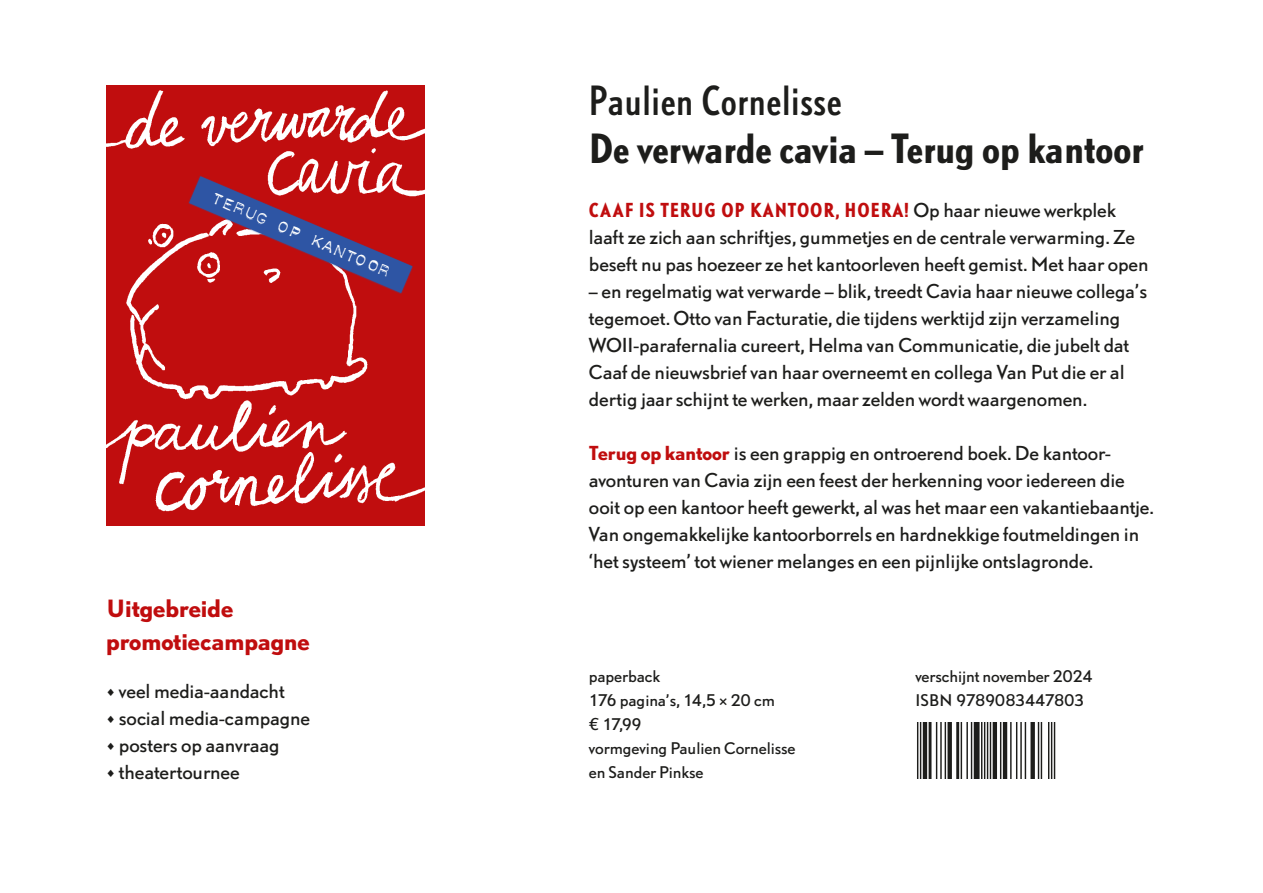
<style>
.page{position:relative;width:1263px;height:893px;background:#fff}
.page>*{position:absolute;margin:0;border:0;box-sizing:border-box;transform-origin:0 0}
.titel{font:700 37.5px "DTL Nobel Condensed";letter-spacing:-.01em;color:#1d1d1b}
.titel-2{font:37.5px "DTL Nobel Condensed";color:#1d1d1b}
.streamer{font:700 22.5px/33px "DTL Nobel";letter-spacing:-.005em;color:#c00d0e}
.normaal{font:18px/27px "DTL Nobel";letter-spacing:-.005em;color:#1d1d1b}
.technische_info{font:15px/24px "DTL Nobel";letter-spacing:-.01em;color:#1d1d1b}
.normaal-2{font:12px "Plastique";color:#fff}
.s1{font-family:"DTL Nobel Condensed";font-weight:700;color:#c00d0e}
.s2{font-weight:700;color:#c00d0e}
.s3{font-family:"Fira Sans";font-size:18px}
</style>
<div class="page">
<img style="left:106px;top:85px;width:319px;height:440px">
<img style="left:111px;top:192px;width:299px;height:224px">
<div style="left:188px;top:175px;width:226px;height:119px;background:#2e55a4;opacity:.75"></div>
<svg style="left:189px;top:176px;width:223px;height:117px;background:#9e3146"></svg>
<svg style="left:918px;top:723px;width:138px;height:55px"></svg>
<hr style="left:920px;top:723px;width:1px;height:55px;background:#1d1d1b">
<hr style="left:917px;top:723px;width:1px;height:55px;background:#1d1d1b">
<hr style="left:923px;top:723px;width:4px;height:55px;background:#1d1d1b">
<hr style="left:929px;top:723px;width:2px;height:55px;background:#1d1d1b">
<hr style="left:945px;top:723px;width:1px;height:55px;background:#1d1d1b">
<hr style="left:940px;top:723px;width:2px;height:55px;background:#1d1d1b">
<hr style="left:936px;top:723px;width:1px;height:55px;background:#1d1d1b">
<div style="left:947px;top:723px;width:5px;height:55px;background:#1d1d1b"></div>
<hr style="left:956px;top:723px;width:3px;height:55px;background:#1d1d1b">
<hr style="left:971px;top:723px;width:1px;height:55px;background:#1d1d1b">
<hr style="left:966px;top:723px;width:2px;height:55px;background:#1d1d1b">
<hr style="left:961px;top:723px;width:1px;height:55px;background:#1d1d1b">
<div style="left:974px;top:723px;width:5px;height:55px;background:#1d1d1b"></div>
<hr style="left:990px;top:723px;width:1px;height:55px;background:#1d1d1b">
<hr style="left:987px;top:723px;width:1px;height:55px;background:#1d1d1b">
<hr style="left:984px;top:723px;width:1px;height:55px;background:#1d1d1b">
<hr style="left:981px;top:723px;width:1px;height:55px;background:#1d1d1b">
<hr style="left:993px;top:723px;width:4px;height:55px;background:#1d1d1b">
<hr style="left:1000px;top:723px;width:1px;height:55px;background:#1d1d1b">
<hr style="left:1003px;top:723px;width:4px;height:55px;background:#1d1d1b">
<hr style="left:1025px;top:723px;width:1px;height:55px;background:#1d1d1b">
<hr style="left:1020px;top:723px;width:2px;height:55px;background:#1d1d1b">
<hr style="left:1016px;top:723px;width:1px;height:55px;background:#1d1d1b">
<hr style="left:1010px;top:723px;width:1px;height:55px;background:#1d1d1b">
<div style="left:1030px;top:723px;width:5px;height:55px;background:#1d1d1b"></div>
<hr style="left:1054px;top:723px;width:1px;height:55px;background:#1d1d1b">
<hr style="left:1051px;top:723px;width:1px;height:55px;background:#1d1d1b">
<hr style="left:1048px;top:723px;width:1px;height:55px;background:#1d1d1b">
<hr style="left:1041px;top:723px;width:1px;height:55px;background:#1d1d1b">
<hr style="left:1038px;top:723px;width:1px;height:55px;background:#1d1d1b">
<p class="normaal-2" style="left:214px;top:192px;width:194px;rotate:23deg">terug 0p kant0or</p>
<p class="streamer" style="left:106px;top:591px;width:205px">Uitgebreide promotiecampagne</p>
<p class="normaal" style="left:106px;top:677px;width:180px">• veel media-aandacht</p>
<p class="normaal" style="left:106px;top:704px;width:205px">• social media-campagne</p>
<p class="normaal" style="left:106px;top:731px;width:175px">• posters op aanvraag</p>
<p class="normaal" style="left:106px;top:758px;width:135px">• theatertournee</p>
<p class="titel-2" style="left:589px;top:74px;width:255px">Paulien Cornelisse</p>
<p class="titel" style="left:589px;top:122px;width:556px">De verwarde cavia – Terug op kantoor</p>
<p class="normaal" style="left:589px;top:196px;width:561px"><span class="s1">CAAF IS TERUG OP KANTOOR, HOERA!</span> Op haar nieuwe werkplek laaft ze zich aan schriftjes, gummetjes en de centrale verwarming. Ze beseft nu pas hoezeer ze het kantoorleven heeft gemist. Met haar open</p>
<p class="normaal" style="left:589px;top:277px;width:560px">– en regelmatig wat verwarde – blik, treedt Cavia haar nieuwe collega’s tegemoet. Otto van Facturatie, die tijdens werktijd zijn verzameling WOII-parafernalia cureert, Helma van Communicatie, die jubelt dat Caaf de nieuwsbrief van haar overneemt en collega Van Put die er al dertig jaar schijnt te werken, maar zelden wordt waargenomen.</p>
<p class="normaal" style="left:589px;top:439px;width:566px"><span class="s2">Terug op kantoor</span> is een grappig en ontroerend boek. De kantoor&shy;avonturen van Cavia zijn een feest der herkenning voor iedereen die ooit op een kantoor heeft gewerkt, al was het maar een vakantiebaantje.<br>Van ongemakkelijke kantoorborrels en hardnekkige foutmeldingen in ‘het systeem’ tot wiener melanges en een pijnlijke ontslagronde.</p>
<p class="technische_info" style="left:589px;top:663px;width:73px">paperback</p>
<p class="technische_info" style="left:589px;top:687px;width:188px">176 pagina’s, 14,5 × 20 cm</p>
<p class="technische_info" style="left:589px;top:711px;width:54px"><span class="s3">€</span> 17,99</p>
<p class="technische_info" style="left:589px;top:735px;width:208px">vormgeving Paulien Cornelisse en Sander Pinkse</p>
<p class="technische_info" style="left:915px;top:663px;width:179px">verschijnt november 2024</p>
<p class="technische_info" style="left:915px;top:687px;width:171px">ISBN 9789083447803</p>
</div>
